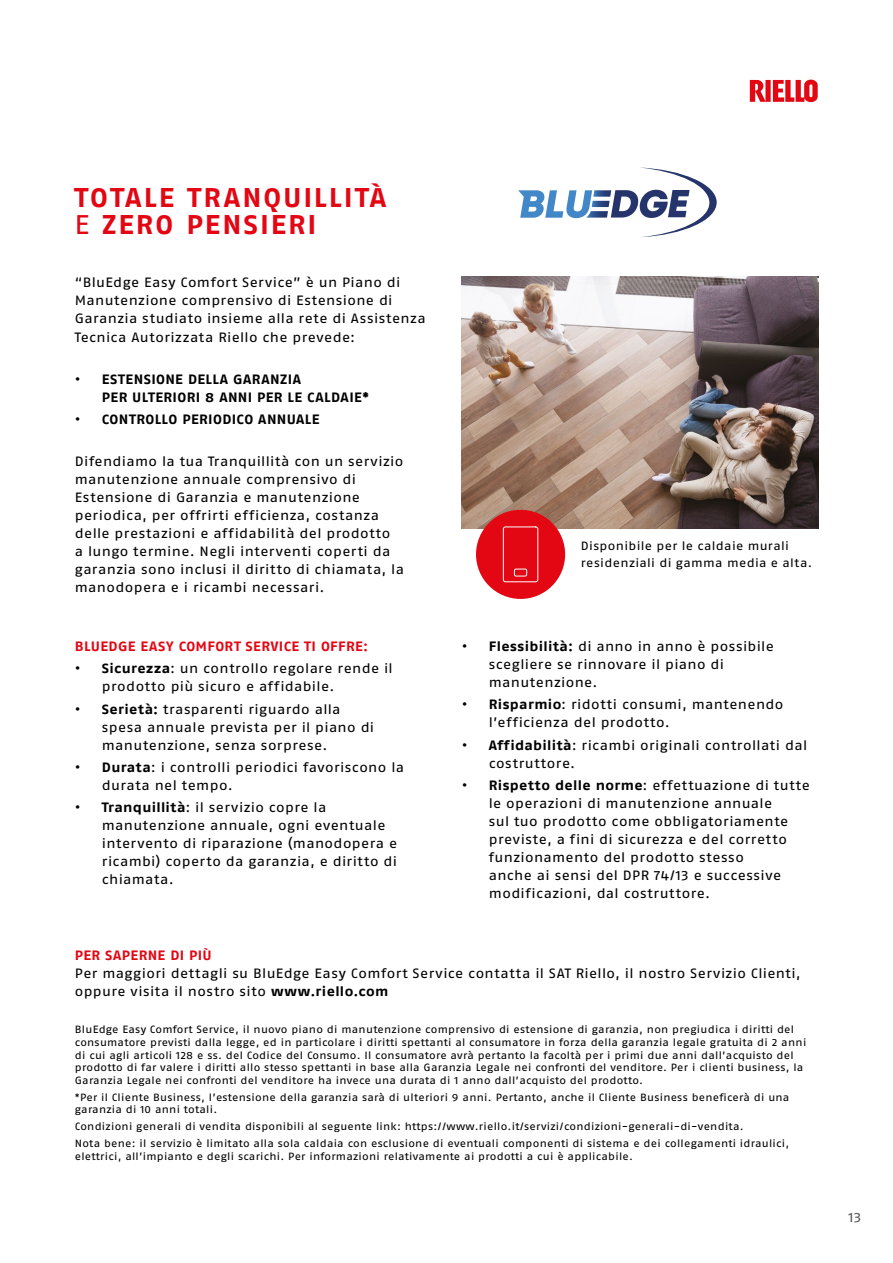
<style>
.page{position:relative;width:893px;height:1263px;background:#fff}
.page>*{position:absolute;margin:0;border:0;box-sizing:border-box;transform-origin:0 0}
.t1{font:700 27px/27px "Fago Ex Lf";letter-spacing:.075em;color:#e30613}
.t2{font:13.5px/18px "Fago Ex Lf";letter-spacing:.025em;color:#000}
.t3{font:700 13.5px/18px "Fago Ex Lf";letter-spacing:.03em;color:#000}
.t4{font:700 13.5px "Fago Ex Lf";letter-spacing:.03em;color:#e30613}
.t5{font:13.5px "Fago Ex Lf";color:#575756}
.t6{font:12px/16.5px "Fago Ex Lf";letter-spacing:.025em;color:#000}
.t7{font:10.5px/12.6px "Fago Ex Lf";letter-spacing:.025em;color:#000}
.s1{font-weight:400}
.s2{font-weight:700}
</style>
<div class="page">
<svg style="left:750px;top:80px;width:68px;height:22px"></svg>
<img style="left:462px;top:276px;width:356px;height:253px">
<svg style="left:518px;top:167px;width:199px;height:70px"></svg>
<div style="left:476px;top:510px;width:89px;height:89px;background:#e30613;border-radius:50%"></div>
<svg style="left:502px;top:526px;width:37px;height:57px"></svg>
<h1 class="t1" style="left:74px;top:183px;width:313px">TOTALE TRANQUILLITÀ<br><span class="s1">E</span> ZERO PENSIERI</h1>
<p class="t2" style="left:75px;top:273px;width:353px">“BluEdge Easy Comfort Service” è un Piano di<br>Manutenzione comprensivo di Estensione di<br>Garanzia studiato insieme alla rete di Assistenza</p>
<p class="t2" style="left:75px;top:328px;width:282px">Tecnica Autorizzata Riello che prevede:</p>
<p class="t3" style="left:102px;top:370px;width:269px;text-indent:-27px">• ESTENSIONE DELLA GARANZIA<br>PER ULTERIORI 8 ANNI PER LE CALDAIE*</p>
<p class="t3" style="left:75px;top:410px;width:246px">• CONTROLLO PERIODICO ANNUALE</p>
<p class="t2" style="left:75px;top:452px;width:331px">Difendiamo la tua Tranquillità con un servizio manutenzione annuale comprensivo di Estensione di Garanzia e manutenzione periodica, per offrirti efficienza, costanza delle prestazioni e affidabilità del prodotto<br>a lungo termine. Negli interventi coperti da garanzia sono inclusi il diritto di chiamata, la manodopera e i ricambi necessari.</p>
<p class="t4" style="left:75px;top:638px;width:295px">BLUEDGE EASY COMFORT SERVICE TI OFFRE:</p>
<p class="t2" style="left:102px;top:659px;width:292px;text-indent:-27px"><span class="s2">• Sicurezza</span>: un controllo regolare rende il prodotto più sicuro e affidabile.</p>
<p class="t2" style="left:102px;top:699px;width:274px;text-indent:-27px"><span class="s2">• Serietà:</span> trasparenti riguardo alla spesa annuale prevista per il piano di manutenzione, senza sorprese.</p>
<p class="t2" style="left:102px;top:758px;width:304px;text-indent:-27px"><span class="s2">• Durata</span>: i controlli periodici favoriscono la durata nel tempo.</p>
<p class="t2" style="left:102px;top:798px;width:297px;text-indent:-27px"><span class="s2">• Tranquillità</span>: il servizio copre la manutenzione annuale, ogni eventuale intervento di riparazione (manodopera e ricambi) coperto da garanzia, e diritto di chiamata.</p>
<p class="t6" style="left:581px;top:538px;width:233px">Disponibile per le caldaie murali residenziali di gamma media e alta.</p>
<p class="t2" style="left:489px;top:637px;width:287px;text-indent:-27px"><span class="s2">• Flessibilità:</span> di anno in anno è possibile scegliere se rinnovare il piano di manutenzione.</p>
<p class="t2" style="left:489px;top:695px;width:296px;text-indent:-27px"><span class="s2">• Risparmio</span>: ridotti consumi, mantenendo l’efficienza del prodotto.</p>
<p class="t2" style="left:489px;top:735px;width:320px;text-indent:-27px"><span class="s2">• Affidabilità</span>: ricambi originali controllati dal costruttore.</p>
<p class="t2" style="left:489px;top:776px;width:323px;text-indent:-27px"><span class="s2">• Rispetto delle norme</span>: effettuazione di tutte le operazioni di manutenzione annuale<br>sul tuo prodotto come obbligatoriamente previste, a fini di sicurezza e del corretto funzionamento del prodotto stesso<br>anche ai sensi del DPR 74/13 e successive modificazioni, dal costruttore.</p>
<p class="t4" style="left:75px;top:947px;width:139px">PER SAPERNE DI PIÙ</p>
<p class="t2" style="left:75px;top:964px;width:727px">Per maggiori dettagli su BluEdge Easy Comfort Service contatta il SAT Riello, il nostro Servizio Clienti, oppure visita il nostro sito <span class="s2">www.riello.com</span></p>
<p class="t7" style="left:75px;top:1023px;width:733px">BluEdge Easy Comfort Service, il nuovo piano di manutenzione comprensivo di estensione di garanzia, non pregiudica i diritti del consumatore previsti dalla legge, ed in particolare i diritti spettanti al consumatore in forza della garanzia legale gratuita di 2 anni di cui agli articoli 128 e ss. del Codice del Consumo. Il consumatore avrà pertanto la facoltà per i primi due anni dall’acquisto del prodotto di far valere i diritti allo stesso spettanti in base alla Garanzia Legale nei confronti del venditore. Per i clienti business, la Garanzia Legale nei confronti del venditore ha invece una durata di 1 anno dall’acquisto del prodotto.</p>
<p class="t7" style="left:75px;top:1090px;width:716px">*Per il Cliente Business, l’estensione della garanzia sarà di ulteriori 9 anni. Pertanto, anche il Cliente Business beneficerà di una garanzia di 10 anni totali.</p>
<p class="t7" style="left:75px;top:1118px;width:716px;line-height:16.8px">Condizioni generali di vendita disponibili al seguente link: https://www.riello.it/servizi/condizioni-generali-di-vendita.<br>Nota bene: il servizio è limitato alla sola caldaia con esclusione di eventuali componenti di sistema e dei collegamenti idraulici,</p>
<p class="t7" style="left:75px;top:1149px;width:560px">elettrici, all’impianto e degli scarichi. Per informazioni relativamente ai prodotti a cui è applicabile.</p>
<p class="t5" style="left:849px;top:1209px;width:14px">13</p>
</div>
